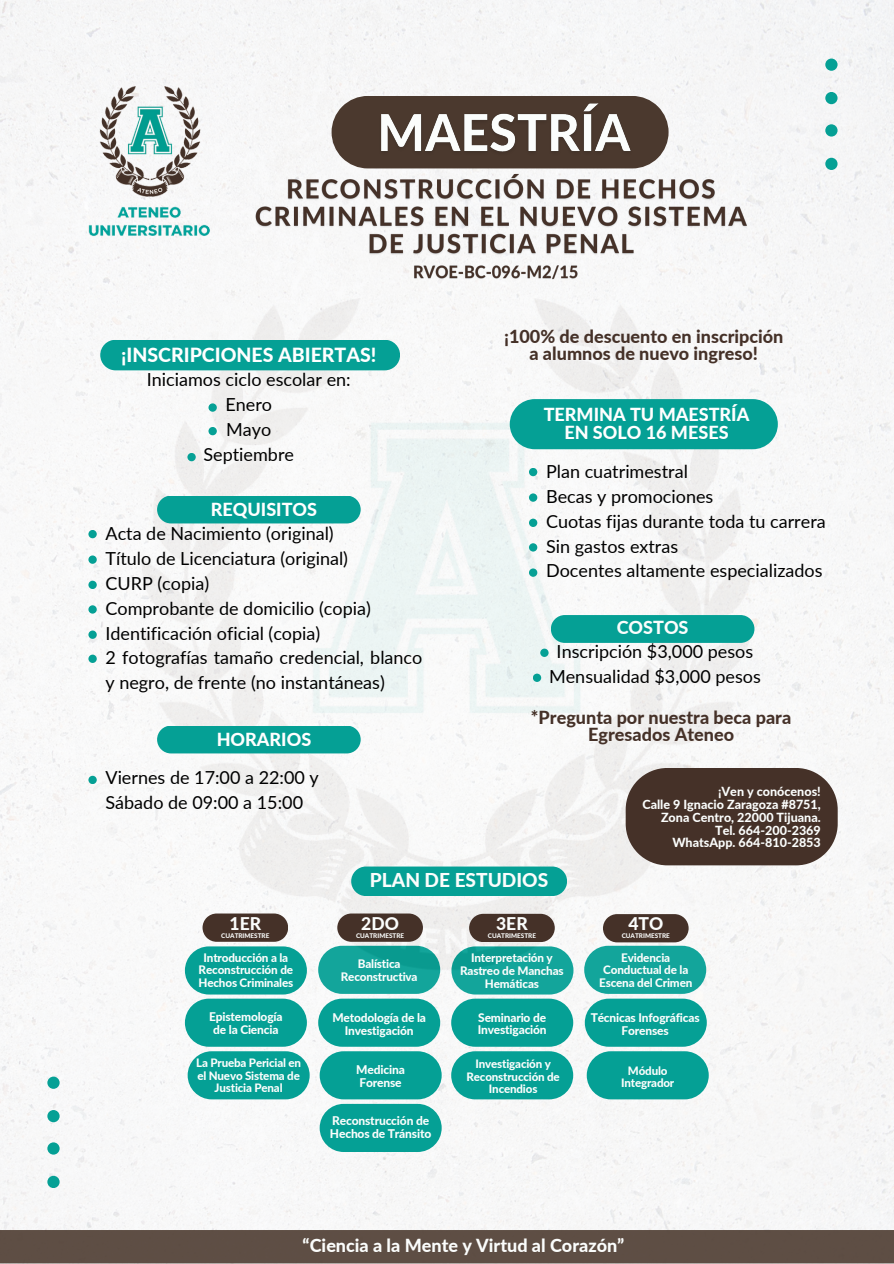
<style>
.page{position:relative;width:894px;height:1264px;background:#fff}
.page>*{position:absolute;margin:0;border:0;box-sizing:border-box;transform-origin:0 0}
.t1{font:800 19.5px "Lato";color:#fff}
.t2{font:800 19.05px "Lato";color:#fbfdfc}
.t3{font:18px/24.8px "Lato";color:#000}
.t4{font:800 18px/16.8px "Lato";color:#453128;text-align:center}
.t5{font:800 18px/18px "Lato";color:#fff;text-align:center}
.t6{font:800 18px "Lato";color:#fbfdfc}
.t7{font:800 17.55px "Lato";color:#fbfdfc}
.t8{font:800 12.6px "Lato";color:#fbfdfc}
.t9{font:800 12px/12.9px "Lato";letter-spacing:-.015em;color:#fbfdfc}
.t10{font:800 11.7px/12.8px "Lato";letter-spacing:-.015em;color:#fbfdfc;text-align:center}
.t11{font:800 11.55px/12.5px "Lato";letter-spacing:-.015em;color:#fbfdfc;text-align:center}
.t12{font:800 6.3px "Lato";color:#fbfdfc}
</style>
<div class="page">
<img style="left:0;top:0;width:893px;height:1229px">
<img style="left:81px;top:84px;width:139px;height:154px">
<img style="left:18px;top:261px;width:856px;height:739px">
<div style="left:157px;top:725px;width:203px;height:28px;background:#05a095;border-radius:14px"></div>
<svg style="left:331px;top:96px;width:337px;height:72px;background:#63544a"></svg>
<div style="left:100px;top:340px;width:300px;height:30px;background:#05a095;border-radius:15px"></div>
<div style="left:208px;top:403px;width:9px;height:9px;background:#05a095;border-radius:50%"></div>
<div style="left:208px;top:427px;width:9px;height:8px;background:#05a095;border-radius:50%"></div>
<div style="left:187px;top:453px;width:9px;height:8px;background:#05a095;border-radius:50%"></div>
<div style="left:157px;top:495px;width:203px;height:28px;background:#05a095;border-radius:14px"></div>
<div style="left:88px;top:530px;width:9px;height:8px;background:#05a095;border-radius:50%"></div>
<div style="left:88px;top:555px;width:9px;height:9px;background:#05a095;border-radius:50%"></div>
<svg style="left:88px;top:580px;width:9px;height:9px"></svg>
<div style="left:88px;top:605px;width:9px;height:8px;background:#05a095;border-radius:50%"></div>
<div style="left:88px;top:630px;width:9px;height:9px;background:#05a095;border-radius:50%"></div>
<svg style="left:88px;top:654px;width:9px;height:9px"></svg>
<svg style="left:88px;top:775px;width:9px;height:9px"></svg>
<div style="left:509px;top:399px;width:268px;height:50px;background:#05a095"></div>
<svg style="left:625px;top:768px;width:212px;height:97px;background:#513f36"></svg>
<div style="left:351px;top:866px;width:216px;height:30px;background:#05a095;border-radius:15px"></div>
<svg style="left:202px;top:913px;width:86px;height:28px;background:#54423a"></svg>
<svg style="left:337px;top:913px;width:86px;height:28px;background:#544139"></svg>
<svg style="left:469px;top:913px;width:85px;height:29px;background:#54423a"></svg>
<svg style="left:602px;top:914px;width:86px;height:28px;background:#524038"></svg>
<div style="left:825px;top:59px;width:12px;height:12px;background:#05a095;border-radius:50%"></div>
<div style="left:825px;top:92px;width:12px;height:12px;background:#05a095;border-radius:50%"></div>
<div style="left:825px;top:124px;width:12px;height:12px;background:#05a095;border-radius:50%"></div>
<div style="left:825px;top:158px;width:12px;height:12px;background:#05a095;border-radius:50%"></div>
<div style="left:0;top:1229px;width:893px;height:34px;background:#5e4e44"></div>
<div style="left:185px;top:946px;width:122px;height:48px;background:#05a095;border-radius:24px"></div>
<img style="left:251px;top:170px;width:505px;height:88px">
<img style="left:375px;top:99px;width:262px;height:63px">
<img style="left:412px;top:261px;width:167px;height:20px">
<div style="left:550px;top:615px;width:204px;height:28px;background:#05a095;border-radius:14px"></div>
<div style="left:540px;top:648px;width:8px;height:9px;background:#05a095;border-radius:50%"></div>
<svg style="left:532px;top:673px;width:9px;height:9px"></svg>
<div style="left:529px;top:468px;width:8px;height:8px;background:#05a095;border-radius:50%"></div>
<div style="left:529px;top:493px;width:8px;height:9px;background:#05a095;border-radius:50%"></div>
<div style="left:529px;top:518px;width:8px;height:9px;background:#05a095;border-radius:50%"></div>
<div style="left:529px;top:543px;width:8px;height:8px;background:#05a095;border-radius:50%"></div>
<div style="left:529px;top:568px;width:8px;height:9px;background:#05a095;border-radius:50%"></div>
<div style="left:185px;top:998px;width:122px;height:48px;background:#05a095;border-radius:24px"></div>
<div style="left:187px;top:1051px;width:122px;height:48px;background:#05a095;border-radius:24px"></div>
<div style="left:451px;top:998px;width:122px;height:48px;background:#05a095;border-radius:24px"></div>
<div style="left:318px;top:998px;width:122px;height:48px;background:#05a095;border-radius:24px"></div>
<div style="left:319px;top:1051px;width:122px;height:48px;background:#05a095;border-radius:24px"></div>
<div style="left:584px;top:998px;width:122px;height:48px;background:#05a095;border-radius:24px"></div>
<div style="left:586px;top:1051px;width:122px;height:48px;background:#05a095;border-radius:24px"></div>
<div style="left:47px;top:1076px;width:13px;height:12px;background:#05a095;border-radius:50%"></div>
<svg style="left:47px;top:1109px;width:13px;height:13px"></svg>
<div style="left:47px;top:1142px;width:13px;height:12px;background:#05a095;border-radius:50%"></div>
<div style="left:47px;top:1175px;width:13px;height:12px;background:#05a095;border-radius:50%"></div>
<div style="left:319px;top:1103px;width:122px;height:48px;background:#05a095;border-radius:24px"></div>
<div style="left:451px;top:1051px;width:122px;height:48px;background:#05a095;border-radius:24px"></div>
<p class="t1" style="left:121px;top:342px;width:257px">¡INSCRIPCIONES ABIERTAS!</p>
<p class="t3" style="left:147px;top:367px;width:205px">Iniciamos ciclo escolar en:</p>
<p class="t3" style="left:225px;top:392px;width:48px">Enero</p>
<p class="t3" style="left:226px;top:416px;width:47px">Mayo</p>
<p class="t3" style="left:203px;top:441px;width:92px">Septiembre</p>
<p class="t5" style="left:211px;top:499px;width:108px">REQUISITOS</p>
<p class="t3" style="left:105px;top:521px;width:230px">Acta de Nacimiento (original)</p>
<p class="t3" style="left:105px;top:546px;width:244px">Título de Licenciatura (original)</p>
<p class="t3" style="left:105px;top:570px;width:105px">CURP (copia)</p>
<p class="t3" style="left:105px;top:595px;width:267px">Comprobante de domicilio (copia)</p>
<p class="t3" style="left:105px;top:620px;width:216px">Identificación oficial (copia)</p>
<p class="t3" style="left:105px;top:645px;width:318px">2 fotografías tamaño credencial, blanco y negro, de frente (no instantáneas)</p>
<p class="t5" style="left:217px;top:729px;width:96px">HORARIOS</p>
<p class="t3" style="left:105px;top:764px;width:215px">Viernes de 17:00 a 22:00 y</p>
<p class="t3" style="left:105px;top:789px;width:199px">Sábado de 09:00 a 15:00</p>
<p class="t4" style="left:504px;top:327px;width:281px">¡100% de descuento en inscripción a alumnos de nuevo ingreso!</p>
<p class="t5" style="left:543px;top:405px;width:207px">TERMINA TU MAESTRÍA<br>EN SOLO 16 MESES</p>
<p class="t3" style="left:546px;top:459px;width:143px">Plan cuatrimestral</p>
<p class="t3" style="left:546px;top:484px;width:169px">Becas y promociones</p>
<p class="t3" style="left:546px;top:508px;width:281px">Cuotas fijas durante toda tu carrera</p>
<p class="t3" style="left:546px;top:533px;width:134px">Sin gastos extras</p>
<p class="t3" style="left:546px;top:558px;width:278px">Docentes altamente especializados</p>
<p class="t6" style="left:616px;top:616px;width:73px">COSTOS</p>
<p class="t3" style="left:556px;top:639px;width:198px">Inscripción $3,000 pesos</p>
<p class="t3" style="left:549px;top:664px;width:213px">Mensualidad $3,000 pesos</p>
<p class="t4" style="left:531px;top:708px;width:262px">*Pregunta por nuestra beca para<br>Egresados Ateneo</p>
<p class="t8" style="left:717px;top:783px;width:104px">¡Ven y conócenos!</p>
<p class="t8" style="left:642px;top:796px;width:180px">Calle 9 Ignacio Zaragoza #8751,</p>
<p class="t8" style="left:660px;top:809px;width:161px">Zona Centro, 22000 Tijuana.</p>
<p class="t8" style="left:715px;top:822px;width:107px">Tel. 664-200-2369</p>
<p class="t8" style="left:672px;top:835px;width:150px">WhatsApp. 664-810-2853</p>
<p class="t7" style="left:229px;top:912px;width:33px">1ER</p>
<p class="t12" style="left:221px;top:931px;width:50px">CUATRIMESTRE</p>
<p class="t10" style="left:198px;top:950px;width:96px">Introducción a la<br>Reconstrucción de<br>Hechos Criminales</p>
<p class="t9" style="left:209px;top:1009px;width:75px">Epistemología</p>
<p class="t9" style="left:213px;top:1022px;width:67px">de la Ciencia</p>
<p class="t11" style="left:196px;top:1056px;width:106px">La Prueba Pericial en el Nuevo Sistema de<br>Justicia Penal</p>
<p class="t2" style="left:370px;top:868px;width:180px">PLAN DE ESTUDIOS</p>
<p class="t7" style="left:361px;top:912px;width:39px">2DO</p>
<p class="t12" style="left:356px;top:931px;width:50px">CUATRIMESTRE</p>
<p class="t10" style="left:341px;top:957px;width:78px">Balística<br>Reconstructiva</p>
<p class="t9" style="left:332px;top:1010px;width:95px;text-align:center">Metodología de la<br>Investigación</p>
<p class="t9" style="left:356px;top:1062px;width:50px">Medicina</p>
<p class="t9" style="left:359px;top:1075px;width:44px">Forense</p>
<p class="t9" style="left:330px;top:1114px;width:103px">Reconstrucción de<br>Hechos de Tránsito</p>
<p class="t7" style="left:496px;top:912px;width:33px">3ER</p>
<p class="t12" style="left:487px;top:931px;width:50px">CUATRIMESTRE</p>
<p class="t10" style="left:460px;top:951px;width:105px">Interpretación y<br>Rastreo de Manchas<br>Hemáticas</p>
<p class="t9" style="left:477px;top:1010px;width:70px">Seminario de<br>Investigación</p>
<p class="t11" style="left:466px;top:1057px;width:95px">Investigación y<br>Reconstrucción de<br>Incendios</p>
<p class="t7" style="left:628px;top:912px;width:36px">4TO</p>
<p class="t12" style="left:621px;top:931px;width:50px">CUATRIMESTRE</p>
<p class="t10" style="left:621px;top:950px;width:50px">Evidencia</p>
<p class="t10" style="left:599px;top:963px;width:95px">Conductual de la<br>Escena del Crimen</p>
<p class="t9" style="left:590px;top:1010px;width:111px;text-align:center">Técnicas Infográficas<br>Forenses</p>
<p class="t11" style="left:627px;top:1063px;width:41px">Módulo</p>
<p class="t11" style="left:621px;top:1076px;width:55px">Integrador</p>
<p class="t6" style="left:302px;top:1233px;width:323px">“Ciencia a la Mente y Virtud al Corazón”</p>
</div>
